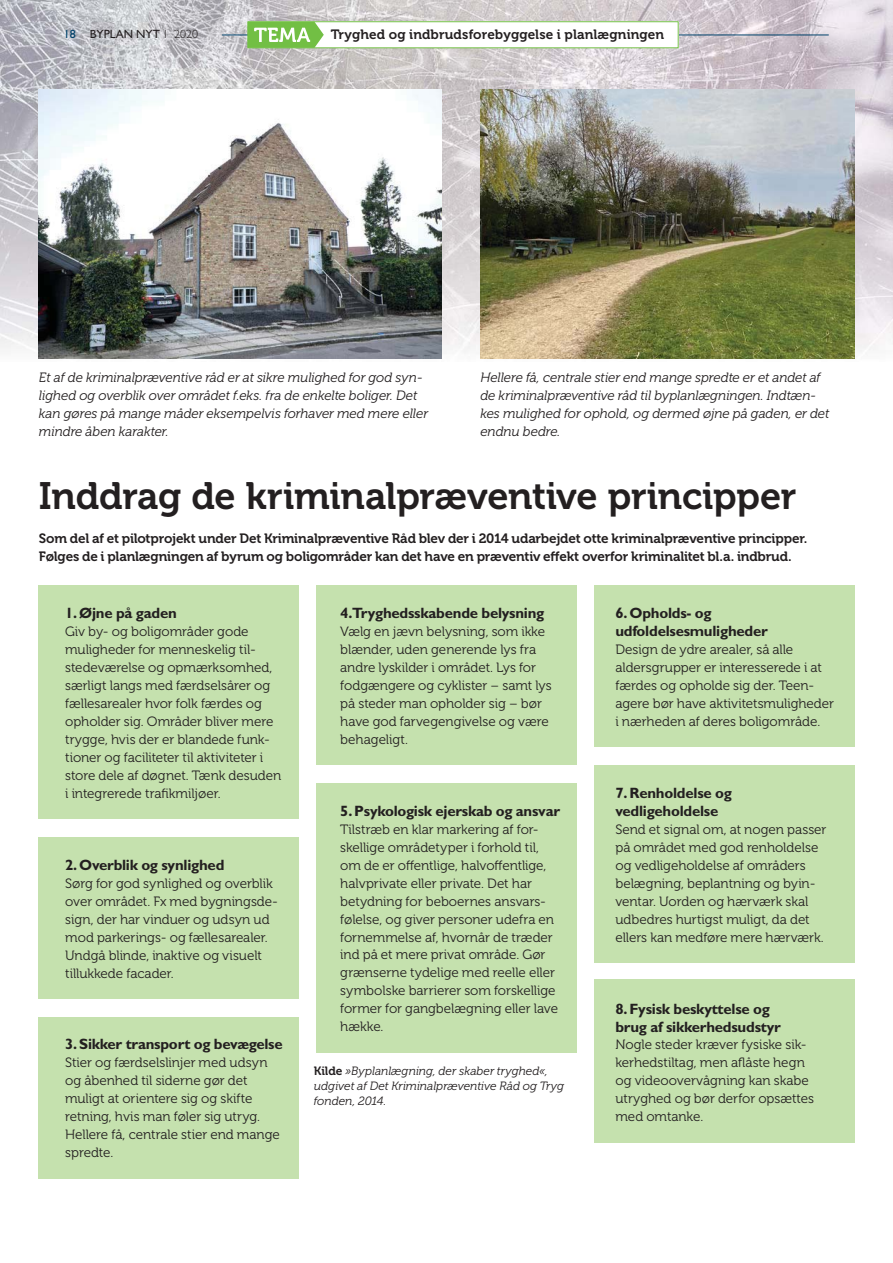
<style>
.page{position:relative;width:893px;height:1263px;background:#fff}
.page>*{position:absolute;margin:0;border:0;box-sizing:border-box;transform-origin:0 0}
.t1{font:37.95px "Museo 700";letter-spacing:-.01em;color:#231f20}
.t2{font:700 15px/18px "Gill Sans Std";letter-spacing:-.015em;color:#231f20}
.t3{font:13.5px/18px "Museo 300";letter-spacing:-.005em;color:#231f20}
.t4{font:italic 13.5px/18px "Museo 300";letter-spacing:-.005em;color:#231f20}
.t5{font:13.5px/18px "Museo 700";letter-spacing:-.015em;color:#231f20}
.t6{font:13.5px "Museo 700";letter-spacing:.01em;color:#231f20}
.t7{font:italic 12px/15px "Museo 300";color:#231f20}
.t8{font:12px "Gill Sans Std";color:#231f20}
.s1{color:#00426b}
.s2{font-weight:300}
.s3{font-family:"Museo 700";font-style:normal}
</style>
<div class="page">
<img style="left:0;top:0;width:893px;height:359px">
<div style="left:39px;top:585px;width:260px;height:234px;background:#c5e1ae"></div>
<div style="left:316px;top:585px;width:260px;height:180px;background:#c5e1ae"></div>
<div style="left:594px;top:585px;width:260px;height:162px;background:#c5e1ae"></div>
<div style="left:594px;top:765px;width:260px;height:198px;background:#c5e1ae"></div>
<div style="left:594px;top:979px;width:260px;height:164px;background:#c5e1ae"></div>
<div style="left:316px;top:783px;width:260px;height:270px;background:#c5e1ae"></div>
<div style="left:39px;top:837px;width:260px;height:162px;background:#c5e1ae"></div>
<div style="left:39px;top:1017px;width:260px;height:162px;background:#c5e1ae"></div>
<hr style="left:222px;top:35px;width:607px;height:1px;background:#00426b">
<div style="left:248px;top:22px;width:430px;height:26px;background:#fff"></div>
<svg style="left:248px;top:22px;width:76px;height:26px"></svg>
<img style="left:39px;top:89px;width:402px;height:269px">
<img style="left:480px;top:89px;width:374px;height:269px">
<p class="t8" style="left:64px;top:27px;width:136px"><span class="s1">18</span> BYPLAN NYT <span class="s2">1 2020</span></p>
<p class="t6" style="left:331px;top:29px;width:335px">Tryghed og indbrudsforebyggelse i planlægningen</p>
<p class="t4" style="left:39px;top:370px;width:391px">Et af de kriminalpræventive råd er at sikre mulighed for god syn&shy;lighed og overblik over området f.eks. fra de enkelte boliger. Det kan gøres på mange måder eksempelvis forhaver med mere eller mindre åben karakter.</p>
<p class="t4" style="left:480px;top:370px;width:350px">Hellere få, centrale stier end mange spredte er et andet af de kriminalpræventive råd til byplanlægningen. Indtæn&shy;kes mulighed for ophold, og dermed øjne på gaden, er det endnu bedre.</p>
<h1 class="t1" style="left:39px;top:482px;width:759px">Inddrag de kriminalpræventive principper</h1>
<p class="t5" style="left:39px;top:530px;width:770px">Som del af et pilotprojekt under Det Kriminalpræventive Råd blev der i 2014 udarbejdet otte kriminalpræventive principper.<br>Følges de i planlægningen af byrum og boligområder kan det have en præventiv effekt overfor kriminalitet bl.a. indbrud.</p>
<p class="t2" style="left:65px;top:605px;width:113px">1. Øjne på gaden</p>
<p class="t3" style="left:65px;top:623px;width:218px">Giv by- og boligområder gode muligheder for menneskelig til&shy;stedeværelse og opmærksomhed, særligt langs med færdselsårer og fællesarealer hvor folk færdes og opholder sig. Områder bliver mere trygge, hvis der er blandede funk&shy;tioner og faciliteter til aktiviteter i store dele af døgnet. Tænk desuden i integrerede trafikmiljøer.</p>
<p class="t2" style="left:65px;top:857px;width:161px">2. Overblik og synlighed</p>
<p class="t3" style="left:65px;top:875px;width:214px">Sørg for god synlighed og overblik over området. Fx med bygningsde&shy;sign, der har vinduer og udsyn ud mod parkerings- og fællesarealer.<br>Undgå blinde, inaktive og visuelt tillukkede facader.</p>
<p class="t2" style="left:65px;top:1037px;width:219px">3. Sikker transport og bevægelse</p>
<p class="t3" style="left:65px;top:1055px;width:216px">Stier og færdselslinjer med udsyn og åbenhed til siderne gør det muligt at orientere sig og skifte retning, hvis man føler sig utryg.<br>Hellere få, centrale stier end mange spredte.</p>
<p class="t2" style="left:340px;top:605px;width:206px">4.Tryghedsskabende belysning</p>
<p class="t3" style="left:340px;top:623px;width:213px">Vælg en jævn belysning, som ikke blænder, uden generende lys fra andre lyskilder i området. Lys for fodgængere og cyklister – samt lys på steder man opholder sig – bør have god farvegengivelse og være behageligt.</p>
<p class="t2" style="left:340px;top:803px;width:221px">5. Psykologisk ejerskab og ansvar</p>
<p class="t3" style="left:340px;top:821px;width:219px">Tilstræb en klar markering af for&shy;skellige områdetyper i forhold til, om de er offentlige, halvoffentlige, halvprivate eller private. Det har betydning for beboernes ansvars&shy;følelse, og giver personer udefra en fornemmelse af, hvornår de træder ind på et mere privat område. Gør grænserne tydelige med reelle eller symbolske barrierer som forskellige former for gangbelægning eller lave hække.</p>
<p class="t7" style="left:314px;top:1065px;width:252px"><span class="s3">Kilde</span> »Byplanlægning, der skaber tryghed«, udgivet af Det Kriminalpræventive Råd og Tryg fonden, 2014.</p>
<p class="t2" style="left:615px;top:605px;width:154px">6. Opholds- og udfoldelsesmuligheder</p>
<p class="t3" style="left:615px;top:641px;width:220px">Design de ydre arealer, så alle aldersgrupper er interesserede i at færdes og opholde sig der. Teen&shy;agere bør have aktivitetsmuligheder i nærheden af deres boligområde.</p>
<p class="t2" style="left:615px;top:785px;width:118px">7. Renholdelse og vedligeholdelse</p>
<p class="t3" style="left:615px;top:821px;width:213px">Send et signal om, at nogen passer på området med god renholdelse og vedligeholdelse af områders belægning, beplantning og byin&shy;ventar. Uorden og hærværk skal udbedres hurtigst muligt, da det ellers kan medføre mere hærværk.</p>
<p class="t2" style="left:615px;top:1001px;width:167px">8. Fysisk beskyttelse og brug af sikkerhedsudstyr</p>
<p class="t3" style="left:615px;top:1037px;width:200px">Nogle steder kræver fysiske sik&shy;kerhedstiltag, men aflåste hegn og videoovervågning kan skabe utryghed og bør derfor opsættes med omtanke.</p>
</div>
